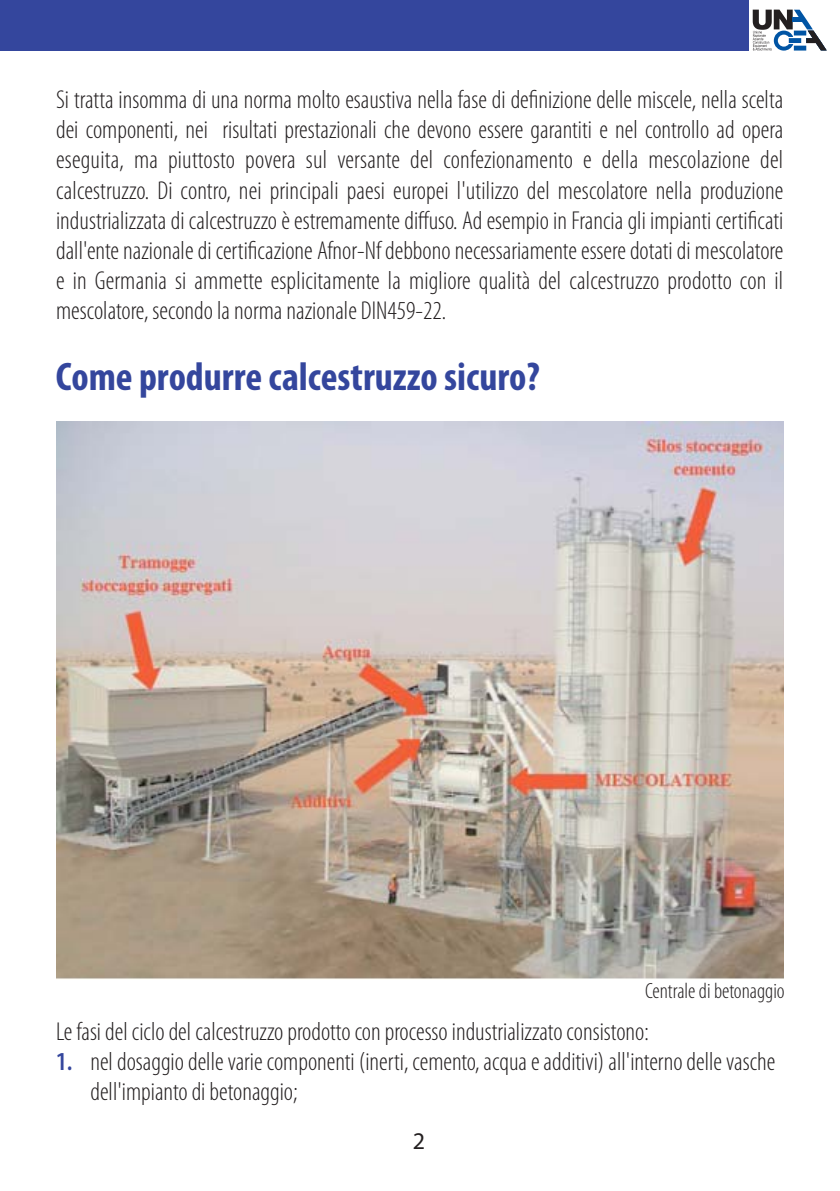
<style>
.page{position:relative;width:840px;height:1191px;background:#fff}
.page>*{position:absolute;margin:0;border:0;box-sizing:border-box;transform-origin:0 0}
.t1{font:700 condensed 40px "Myriad Pro";color:#34469d}
.t2{font:300 condensed 26px/30px "Myriad Pro";color:#231f20;text-align:justify}
.t3{font:24px "Myriad Pro";color:#231f20}
.t4{font:300 condensed 22px "Myriad Pro";color:#231f20}
.s1{font-weight:600;color:#34469d}
</style>
<div class="page">
<div style="left:0;top:0;width:748px;height:51px;background:#34469d"></div>
<svg style="left:752px;top:10px;width:74px;height:41px"></svg>
<div style="left:792px;top:17px;width:9px;height:5px;background:#0054a4"></div>
<img style="left:56px;top:422px;width:727px;height:557px">
<p class="t2" style="left:56px;top:87px;width:728px">Si tratta insomma di una norma molto esaustiva nella fase di definizione delle miscele, nella scelta dei componenti, nei risultati prestazionali che devono essere garantiti e nel controllo ad opera eseguita, ma piuttosto povera sul versante del confezionamento e della mescolazione del calcestruzzo. Di contro, nei principali paesi europei l'utilizzo del mescolatore nella produzione industrializzata di calcestruzzo è estremamente diffuso. Ad esempio in Francia gli impianti certificati dall'ente nazionale di certificazione Afnor-Nf debbono necessariamente essere dotati di mescolatore e in Germania si ammette esplicitamente la migliore qualità del calcestruzzo prodotto con il mescolatore, secondo la norma nazionale DIN459-22.</p>
<h1 class="t1" style="left:56px;top:353px;width:485px">Come produrre calcestruzzo sicuro?</h1>
<p class="t4" style="left:645px;top:982px;width:141px">Centrale di betonaggio</p>
<p class="t2" style="left:56px;top:1018px;width:594px">Le fasi del ciclo del calcestruzzo prodotto con processo industrializzato consistono:</p>
<p class="t2" style="left:90px;top:1048px;width:686px;text-indent:-34px"><span class="s1">1.</span> nel dosaggio delle varie componenti (inerti, cemento, acqua e additivi) all'interno delle vasche dell'impianto di betonaggio;</p>
<p class="t3" style="left:412px;top:1126px;width:14px">2</p>
</div>
